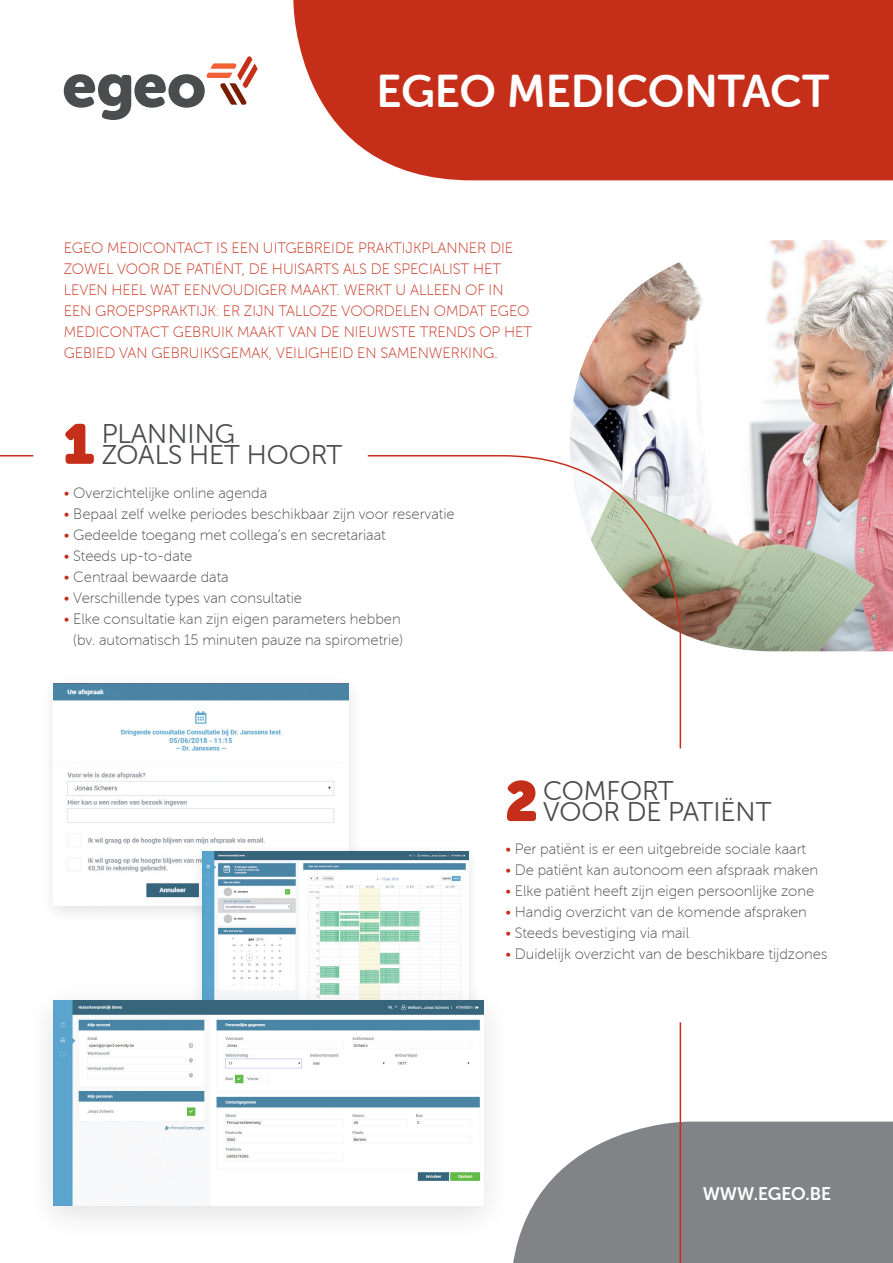
<style>
.page{position:relative;width:893px;height:1263px;background:#fff}
.page>*{position:absolute;margin:0;border:0;box-sizing:border-box;transform-origin:0 0}
.t1{font:55.65px "Museo Sans Rounded";color:#c52f1a}
.t2{font:45px "Museo Sans Rounded 700";color:#fff}
.t3{font:27px/21px "Museo Sans Rounded 300";color:#4b4c4d}
.t4{font:18px "Museo Sans Rounded 700";color:#fff}
.t5{font:15px/21px "Museo Sans Rounded 100";color:#4b4c4d;text-align:right}
.t6{font:15px/21px "Museo Sans Rounded 100";color:#c52f1a}
.s1{color:#c52f1a}
</style>
<div class="page">
<img style="left:570px;top:240px;width:323px;height:411px">
<div style="left:293px;top:0;width:600px;height:180px;background:#c52f1a"></div>
<svg style="left:513px;top:1121px;width:380px;height:142px;background:#8f9193"></svg>
<hr style="left:0;top:455px;width:33px;height:1px;background:#c52f1a">
<svg style="left:367px;top:454px;width:315px;height:295px"></svg>
<hr style="left:680px;top:1022px;width:1px;height:241px;background:#c52f1a">
<svg style="left:64px;top:56px;width:194px;height:64px"></svg>
<div style="left:39px;top:674px;width:324px;height:250px;background:#231f20;opacity:.13"></div>
<img style="left:54px;top:684px;width:295px;height:222px">
<div style="left:190px;top:843px;width:291px;height:187px;background:#231f20;opacity:.13"></div>
<img style="left:203px;top:852px;width:265px;height:127px">
<div style="left:24px;top:979px;width:488px;height:263px;background:#231f20;opacity:.13"></div>
<img style="left:54px;top:1000px;width:429px;height:205px">
<h2 class="t2" style="left:376px;top:66px;width:454px">EGEO MEDICONTACT</h2>
<p class="t6" style="left:64px;top:238px;width:470px">EGEO MEDICONTACT IS EEN UITGEBREIDE PRAKTIJKPLANNER DIE ZOWEL VOOR DE PATIËNT, DE HUISARTS ALS DE SPECIALIST HET LEVEN HEEL WAT EENVOUDIGER MAAKT. WERKT U ALLEEN OF IN EEN GROEPSPRAKTIJK: ER ZIJN TALLOZE VOORDELEN OMDAT EGEO MEDICONTACT GEBRUIK MAAKT VAN DE NIEUWSTE TRENDS OP HET GEBIED VAN GEBRUIKSGEMAK, VEILIGHEID EN SAMENWERKING.</p>
<h1 class="t1" style="left:64px;top:412px;width:32px">1</h1>
<h3 class="t3" style="left:101px;top:423px;width:242px">PLANNING<br>ZOALS HET HOORT</h3>
<p class="t5" style="left:64px;top:482px;width:205px"><span class="s1">•</span> Overzichtelijke online agenda</p>
<p class="t5" style="left:64px;top:503px;width:392px"><span class="s1">•</span> Bepaal zelf welke periodes beschikbaar zijn voor reservatie</p>
<p class="t5" style="left:64px;top:524px;width:323px"><span class="s1">•</span> Gedeelde toegang met collega’s en secretariaat</p>
<p class="t5" style="left:64px;top:545px;width:130px"><span class="s1">•</span> Steeds up-to-date</p>
<p class="t5" style="left:64px;top:566px;width:166px"><span class="s1">•</span> Centraal bewaarde data</p>
<p class="t5" style="left:64px;top:587px;width:240px"><span class="s1">•</span> Verschillende types van consultatie</p>
<p class="t5" style="left:64px;top:608px;width:341px"><span class="s1">•</span> Elke consultatie kan zijn eigen parameters hebben (bv. automatisch 15 minuten pauze na spirometrie)</p>
<h1 class="t1" style="left:505px;top:769px;width:34px">2</h1>
<h3 class="t3" style="left:543px;top:781px;width:230px">COMFORT<br>VOOR DE PATIËNT</h3>
<p class="t5" style="left:505px;top:839px;width:302px"><span class="s1">•</span> Per patiënt is er een uitgebreide sociale kaart</p>
<p class="t5" style="left:505px;top:860px;width:314px"><span class="s1">•</span> De patiënt kan autonoom een afspraak maken</p>
<p class="t5" style="left:505px;top:881px;width:310px"><span class="s1">•</span> Elke patiënt heeft zijn eigen persoonlijke zone</p>
<p class="t5" style="left:505px;top:902px;width:303px"><span class="s1">•</span> Handig overzicht van de komende afspraken</p>
<p class="t5" style="left:505px;top:923px;width:185px"><span class="s1">•</span> Steeds bevestiging via mail</p>
<p class="t5" style="left:505px;top:944px;width:323px"><span class="s1">•</span> Duidelijk overzicht van de beschikbare tijdzones</p>
<p class="t4" style="left:703px;top:1184px;width:130px">WWW.EGEO.BE</p>
</div>
